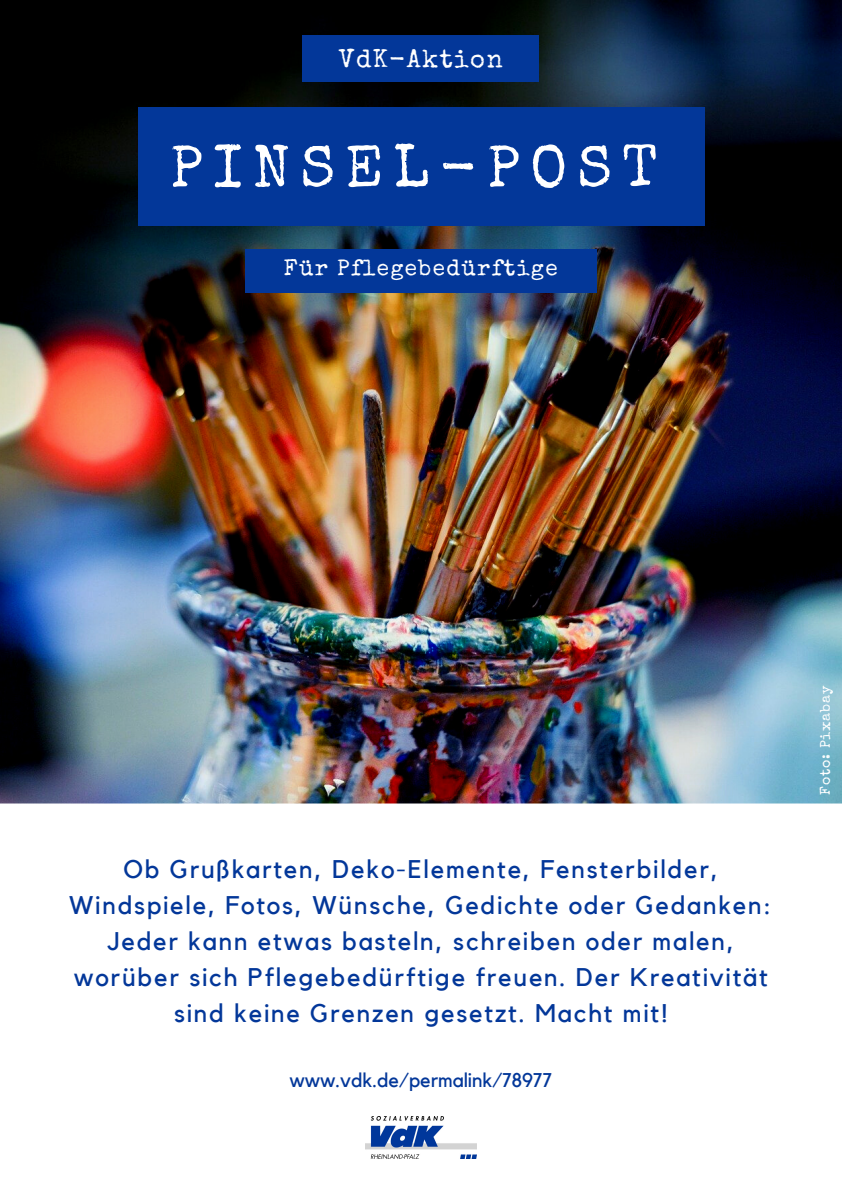
<style>
.page{position:relative;width:842px;height:1191px;background:#fff}
.page>*{position:absolute;margin:0;border:0;box-sizing:border-box;transform-origin:0 0}
.t1{font:59.4px "Special Elite";letter-spacing:.17em;color:#fff}
.t2{font:25.4px/36.1px "Kollektif";letter-spacing:.07em;color:#033799;text-align:center}
.t3{font:25.4px "Special Elite";letter-spacing:.06em;color:#fff}
.t4{font:22.6px "Special Elite";letter-spacing:.06em;color:#fff}
.t5{font:19.8px "Kollektif";color:#033799}
.t6{font:14.1px "Special Elite";letter-spacing:.06em;color:#fff}
</style>
<div class="page">
<img style="left:0;top:0;width:842px;height:803px">
<img style="left:365px;top:1116px;width:111px;height:42px">
<div style="left:303px;top:36px;width:236px;height:45px;background:#033799"></div>
<div style="left:138px;top:108px;width:566px;height:117px;background:#033799"></div>
<div style="left:245px;top:249px;width:351px;height:43px;background:#033799"></div>
<p class="t3" style="left:339px;top:49px;width:165px">VdK-Aktion</p>
<h1 class="t1" style="left:170px;top:144px;width:489px">PINSEL-POST</h1>
<p class="t4" style="left:284px;top:259px;width:275px">Für Pflegebedürftige</p>
<p class="t2" style="left:69px;top:851px;width:704px">Ob Grußkarten, Deko-Elemente, Fensterbilder, Windspiele, Fotos, Wünsche, Gedichte oder Gedanken:<br>Jeder kann etwas basteln, schreiben oder malen, worüber sich Pflegebedürftige freuen. Der Kreativität sind keine Grenzen gesetzt. Macht mit!</p>
<p class="t5" style="left:289px;top:1070px;width:264px">www.vdk.de/permalink/78977</p>
<p class="t6" style="left:820px;top:794px;width:111px;rotate:-90deg">Foto: Pixabay</p>
</div>
